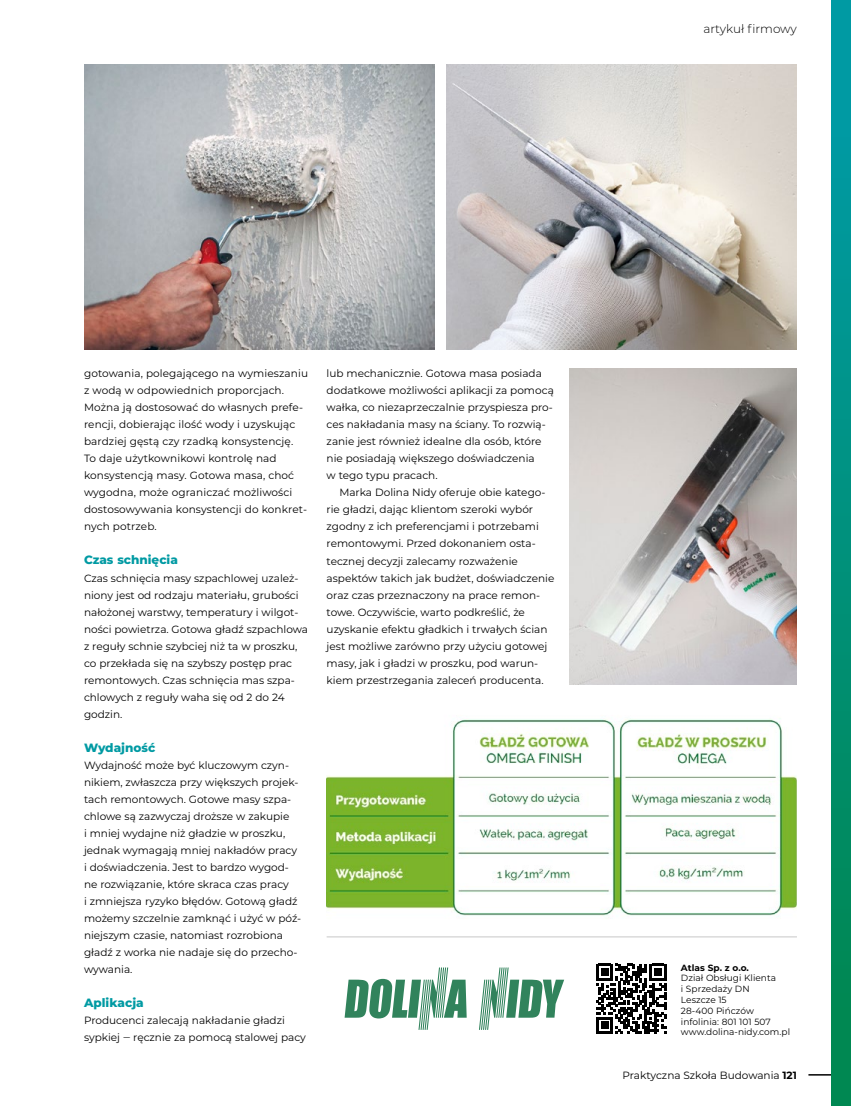
<style>
.page{position:relative;width:851px;height:1106px;background:#fff}
.page>*{position:absolute;margin:0;border:0;box-sizing:border-box;transform-origin:0 0}
.t1{font:800 12px "Montserrat";color:#009aa3}
.t2{font:300 12px "Montserrat";color:#000}
.t3{font:10.5px/17px "Montserrat";color:#000}
.t4{font:9px/10.8px "Montserrat";letter-spacing:.005em;color:#000}
.t5{font:700 9px "Montserrat";letter-spacing:.005em;color:#000}
.s1{font-weight:700}
</style>
<div class="page">
<svg style="left:808px;top:1074px;width:23px;height:1px"></svg>
<div style="left:831px;top:0;width:19px;height:1106px;background:linear-gradient(to bottom,#009cab,#00864c)"></div>
<img style="left:569px;top:369px;width:227px;height:316px">
<img style="left:446px;top:64px;width:350px;height:285px">
<img style="left:84px;top:64px;width:351px;height:285px">
<img style="left:326px;top:718px;width:470px;height:198px">
<svg style="left:344px;top:967px;width:122px;height:62px"></svg>
<svg style="left:479px;top:967px;width:85px;height:62px"></svg>
<svg style="left:596px;top:963px;width:70px;height:70px"></svg>
<hr style="left:326px;top:936px;width:470px;height:1px;background:#dadada">
<p class="t2" style="left:703px;top:20px;width:95px">artykuł firmowy</p>
<p class="t3" style="left:84px;top:365px;width:225px">gotowania, polegającego na wymieszaniu z wodą w odpowiednich proporcjach.<br>Można ją dostosować do własnych prefe&shy;rencji, dobierając ilość wody i uzyskując bardziej gęstą czy rzadką konsystencję.<br>To daje użytkownikowi kontrolę nad konsystencją masy. Gotowa masa, choć wygodna, może ograniczać możliwości dostosowywania konsystencji do konkret&shy;nych potrzeb.</p>
<p class="t1" style="left:84px;top:551px;width:95px">Czas schnięcia</p>
<p class="t3" style="left:84px;top:569px;width:225px">Czas schnięcia masy szpachlowej uzależ&shy;niony jest od rodzaju materiału, grubości nałożonej warstwy, temperatury i wilgot&shy;ności powietrza. Gotowa gładź szpachlowa z reguły schnie szybciej niż ta w proszku, co przekłada się na szybszy postęp prac remontowych. Czas schnięcia mas szpa&shy;chlowych z reguły waha się od 2 do 24 godzin.</p>
<p class="t1" style="left:84px;top:738px;width:73px">Wydajność</p>
<p class="t3" style="left:84px;top:756px;width:219px">Wydajność może być kluczowym czyn&shy;nikiem, zwłaszcza przy większych projek&shy;tach remontowych. Gotowe masy szpa&shy;chlowe są zazwyczaj droższe w zakupie<br>i mniej wydajne niż gładzie w proszku, jednak wymagają mniej nakładów pracy i doświadczenia. Jest to bardzo wygod&shy;ne rozwiązanie, które skraca czas pracy<br>i zmniejsza ryzyko błędów. Gotową gładź możemy szczelnie zamknąć i użyć w póź&shy;niejszym czasie, natomiast rozrobiona gładź z worka nie nadaje się do przecho&shy;wywania.</p>
<p class="t1" style="left:84px;top:993px;width:61px">Aplikacja</p>
<p class="t3" style="left:84px;top:1011px;width:223px">Producenci zalecają nakładanie gładzi sypkiej ‒ ręcznie za pomocą stalowej pacy</p>
<p class="t3" style="left:326px;top:365px;width:229px">lub mechanicznie. Gotowa masa posiada dodatkowe możliwości aplikacji za pomocą wałka, co niezaprzeczalnie przyspiesza pro&shy;ces nakładania masy na ściany. To rozwią&shy;zanie jest również idealne dla osób, które nie posiadają większego doświadczenia<br>w tego typu pracach.</p>
<p class="t3" style="left:326px;top:484px;width:229px;text-indent:13px">Marka Dolina Nidy oferuje obie katego&shy;rie gładzi, dając klientom szeroki wybór zgodny z ich preferencjami i potrzebami remontowymi. Przed dokonaniem osta&shy;tecznej decyzji zalecamy rozważenie aspektów takich jak budżet, doświadczenie oraz czas przeznaczony na prace remon&shy;towe. Oczywiście, warto podkreślić, że uzyskanie efektu gładkich i trwałych ścian jest możliwe zarówno przy użyciu gotowej masy, jak i gładzi w proszku, pod warun&shy;kiem przestrzegania zaleceń producenta.</p>
<p class="t5" style="left:680px;top:961px;width:69px">Atlas Sp. z o.o.</p>
<p class="t4" style="left:680px;top:972px;width:111px">Dział Obsługi Klienta<br>i Sprzedaży DN<br>Leszcze 15<br>28-400 Pińczów infolinia: 801 101 507 www.dolina-nidy.com.pl</p>
<p class="t3" style="left:622px;top:1066px;width:176px">Praktyczna Szkoła Budowania <span class="s1">121</span></p>
</div>
